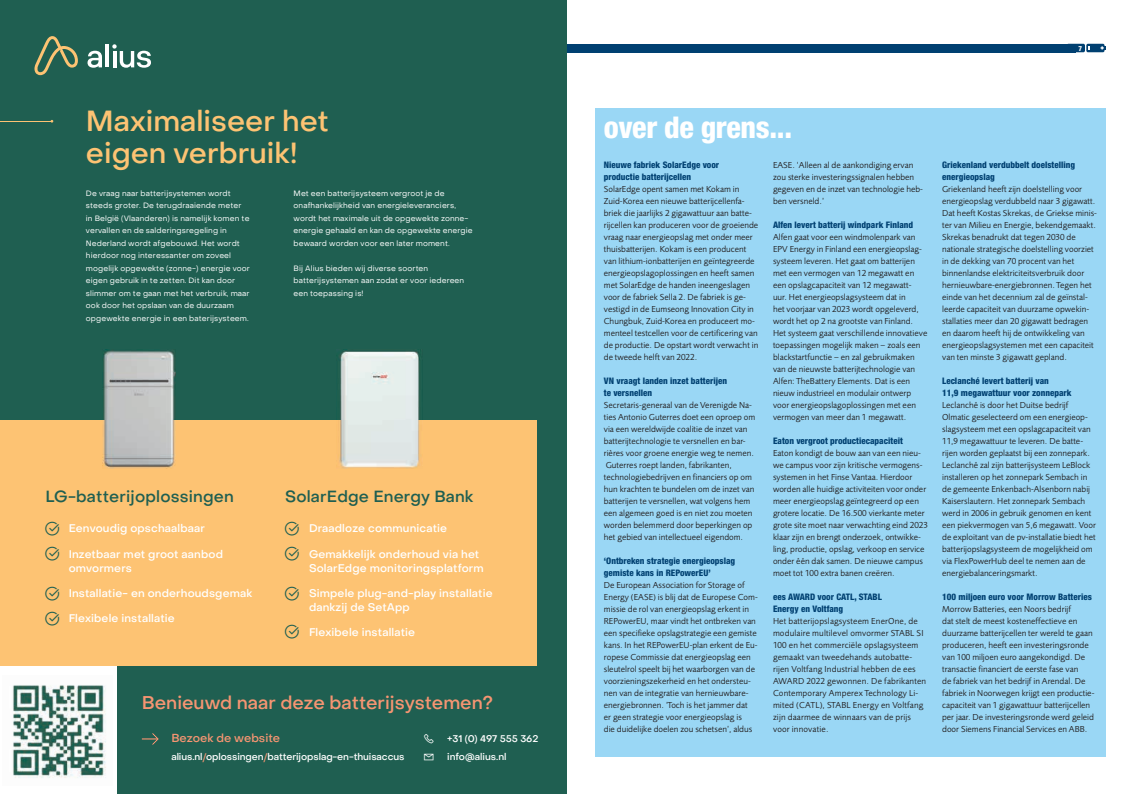
<style>
.page{position:relative;width:1134px;height:794px;background:#fff}
.page>*{position:absolute;margin:0;border:0;box-sizing:border-box;transform-origin:0 0}
.t1{font:800 condensed 30px "Helvetica Neue LT Std";letter-spacing:-.01em;color:#fff}
.t2{font:500 28.8px/31.7px "Object Sans";color:#fdc373}
.t3{font:500 18.2px "Object Sans";color:#f69572}
.t4{font:500 16px "Object Sans";letter-spacing:.01em;color:#1f5f51}
.t5{font:500 11.5px "Object Sans";color:#f69572}
.t6{font:500 11px/14px "Object Sans";letter-spacing:.01em;color:#fff}
.t7{font:500 9.6px "Object Sans";letter-spacing:-.01em;color:#fff}
.t8{font:9px/12px "Foundry Sans";color:#231f20}
.t9{font:800 condensed 9px/12px "Helvetica Neue LT Std";color:#004071}
.t10{font:7.7px/12.5px "Object Sans";letter-spacing:.01em;color:#fff}
.t11{font:800 condensed 7px "Helvetica Neue LT Std";color:#fff}
.s1{color:#f69572}
</style>
<div class="page">
<div style="left:1086px;top:44px;width:18px;height:8px;background:#004071;border-radius:2px"></div>
<svg style="left:1100px;top:46px;width:5px;height:3px"></svg>
<div style="left:1067px;top:44px;width:18px;height:8px;background:#004071;border-radius:2px"></div>
<div style="left:567px;top:44px;width:509px;height:8px;background:#004071"></div>
<div style="left:595px;top:108px;width:511px;height:648px;background:#9ad7f5"></div>
<div style="left:0;top:0;width:567px;height:794px;background:#1f5f51"></div>
<div style="left:0;top:660px;width:117px;height:134px;background:#fff"></div>
<svg style="left:142px;top:733px;width:17px;height:11px"></svg>
<img style="left:13px;top:685px;width:93px;height:93px">
<div style="left:0;top:420px;width:537px;height:245px;background:#fdc373"></div>
<hr style="left:0;top:121px;width:52px;height:1px;background:#fdc373">
<hr style="left:106px;top:44px;width:3px;height:23px;background:#fff">
<svg style="left:112px;top:44px;width:39px;height:24px"></svg>
<svg style="left:88px;top:51px;width:14px;height:17px"></svg>
<svg style="left:34px;top:36px;width:44px;height:39px"></svg>
<img style="left:339px;top:349px;width:82px;height:119px">
<img style="left:103px;top:349px;width:73px;height:119px">
<h2 class="t2" style="left:86px;top:105px;width:244px">Maximaliseer het eigen verbruik!</h2>
<p class="t10" style="left:86px;top:187px;width:166px">De vraag naar batterijsystemen wordt steeds groter. De terugdraaiende meter in België (Vlaanderen) is namelijk komen te vervallen en de salderingsregeling in Nederland wordt afgebouwd. Het wordt hierdoor nog interessanter om zoveel mogelijk opgewekte (zonne-) energie voor eigen gebruik in te zetten. Dit kan door slimmer om te gaan met het verbruik, maar ook door het opslaan van de duurzaam opgewekte energie in een baterijsysteem.</p>
<p class="t10" style="left:294px;top:187px;width:181px">Met een batterijsysteem vergroot je de onafhankelijkheid van energieleveranciers, wordt het maximale uit de opgewekte zonne&shy;energie gehaald en kan de opgewekte energie bewaard worden voor een later moment.</p>
<p class="t10" style="left:294px;top:262px;width:172px">Bij Alius bieden wij diverse soorten batterijsystemen aan zodat er voor iedereen een toepassing is!</p>
<h3 class="t4" style="left:45px;top:486px;width:190px">LG-batterijoplossingen</h3>
<p class="t6" style="left:69px;top:521px;width:138px">Eenvoudig opschaalbaar</p>
<p class="t6" style="left:69px;top:547px;width:156px">Inzetbaar met groot aanbod omvormers</p>
<p class="t6" style="left:69px;top:586px;width:185px">Installatie- en onderhoudsgemak</p>
<p class="t6" style="left:69px;top:612px;width:108px">Flexibele installatie</p>
<h3 class="t4" style="left:285px;top:486px;width:190px">SolarEdge Energy Bank</h3>
<p class="t6" style="left:309px;top:521px;width:140px">Draadloze communicatie</p>
<p class="t6" style="left:309px;top:547px;width:176px">Gemakkelijk onderhoud via het<br>SolarEdge monitoringsplatform</p>
<p class="t6" style="left:309px;top:586px;width:185px">Simpele plug-and-play installatie dankzij de SetApp</p>
<p class="t6" style="left:309px;top:626px;width:108px">Flexibele installatie</p>
<h3 class="t3" style="left:142px;top:692px;width:353px">Benieuwd naar deze batterijsystemen?</h3>
<p class="t5" style="left:171px;top:731px;width:110px">Bezoek de website</p>
<p class="t7" style="left:171px;top:751px;width:235px">alius.nl<span class="s1">/</span>oplossingen<span class="s1">/</span>batterijopslag-en-thuisaccus</p>
<p class="t7" style="left:447px;top:750px;width:61px">info@alius.nl</p>
<p class="t7" style="left:447px;top:733px;width:93px">+31 (0) 497 555 362</p>
<p class="t11" style="left:1078px;top:44px;width:5px">7</p>
<h1 class="t1" style="left:604px;top:109px;width:190px">over de grens...</h1>
<p class="t9" style="left:604px;top:159px;width:117px">Nieuwe fabriek SolarEdge voor productie batterijcellen</p>
<p class="t8" style="left:604px;top:183px;width:156px">SolarEdge opent samen met Kokam in Zuid-Korea een nieuwe batterijcellenfa&shy;briek die jaarlijks 2 gigawattuur aan batte&shy;rijcellen kan produceren voor de groeiende vraag naar energieopslag met onder meer thuisbatterijen. Kokam is een producent van lithium-ionbatterijen en geïntegreerde energieopslagoplossingen en heeft samen met SolarEdge de handen ineengeslagen voor de fabriek Sella 2. De fabriek is ge&shy;vestigd in de Eumseong Innovation City in Chungbuk, Zuid-Korea en produceert mo&shy;menteel testcellen voor de certificering van de productie. De opstart wordt verwacht in de tweede helft van 2022.</p>
<p class="t9" style="left:604px;top:375px;width:125px">VN vraagt landen inzet batterijen te versnellen</p>
<p class="t8" style="left:604px;top:399px;width:153px">Secretaris-generaal van de Verenigde Na&shy;ties Antonio Guterres doet een oproep om via een wereldwijde coalitie de inzet van batterijtechnologie te versnellen en bar&shy;rières voor groene energie weg te nemen.<br>Guterres roept landen, fabrikanten, technologiebedrijven en financiers op om hun krachten te bundelen om de inzet van batterijen te versnellen, wat volgens hem een algemeen goed is en niet zou moeten worden belemmerd door beperkingen op het gebied van intellectueel eigendom.</p>
<p class="t9" style="left:604px;top:555px;width:133px">‘Ontbreken strategie energieopslag gemiste kans in REPowerEU’</p>
<p class="t8" style="left:604px;top:579px;width:155px">De European Association for Storage of Energy (EASE) is blij dat de Europese Com&shy;missie de rol van energieopslag erkent in REPowerEU, maar vindt het ontbreken van een specifieke opslagstrategie een gemiste kans. In het REPowerEU-plan erkent de Eu&shy;ropese Commissie dat energieopslag een sleutelrol speelt bij het waarborgen van de voorzieningszekerheid en het ondersteu&shy;nen van de integratie van hernieuwbare&shy;energiebronnen. ‘Toch is het jammer dat<br>er geen strategie voor energieopslag is<br>die duidelijke doelen zou schetsen’, aldus</p>
<p class="t8" style="left:773px;top:159px;width:151px">EASE. ‘Alleen al de aankondiging ervan zou sterke investeringssignalen hebben gegeven en de inzet van technologie heb&shy;ben versneld.’</p>
<p class="t9" style="left:773px;top:219px;width:142px">Alfen levert batterij windpark Finland</p>
<p class="t8" style="left:773px;top:231px;width:156px">Alfen gaat voor een windmolenpark van EPV Energy in Finland een energieopslag&shy;systeem leveren. Het gaat om batterijen met een vermogen van 12 megawatt en een opslagcapaciteit van 12 megawatt&shy;uur. Het energieopslagsysteem dat in<br>het voorjaar van 2023 wordt opgeleverd, wordt het op 2 na grootste van Finland.<br>Het systeem gaat verschillende innovatieve toepassingen mogelijk maken – zoals een blackstartfunctie – en zal gebruikmaken van de nieuwste batterijtechnologie van Alfen: TheBattery Elements. Dat is een nieuw industrieel en modulair ontwerp voor energieopslagoplossingen met een vermogen van meer dan 1 megawatt.</p>
<p class="t9" style="left:773px;top:434px;width:131px">Eaton vergroot productiecapaciteit</p>
<p class="t8" style="left:773px;top:447px;width:156px">Eaton kondigt de bouw aan van een nieu&shy;we campus voor zijn kritische vermogens&shy;systemen in het Finse Vantaa. Hierdoor worden alle huidige activiteiten voor onder meer energieopslag geïntegreerd op een grotere locatie. De 16.500 vierkante meter grote site moet naar verwachting eind 2023 klaar zijn en brengt onderzoek, ontwikke&shy;ling, productie, opslag, verkoop en service onder één dak samen. De nieuwe campus moet tot 100 extra banen creëren.</p>
<p class="t9" style="left:773px;top:590px;width:110px">ees AWARD voor CATL, STABL<br>Energy en Voltfang</p>
<p class="t8" style="left:773px;top:615px;width:155px">Het batterijopslagsysteem EnerOne, de modulaire multilevel omvormer STABL SI 100 en het commerciële opslagsysteem gemaakt van tweedehands autobatte&shy;rijen Voltfang Industrial hebben de ees AWARD 2022 gewonnen. De fabrikanten Contemporary Amperex Technology Li&shy;mited (CATL), STABL Energy en Voltfang zijn daarmee de winnaars van de prijs voor innovatie.</p>
<p class="t9" style="left:942px;top:158px;width:134px">Griekenland verdubbelt doelstelling energieopslag</p>
<p class="t8" style="left:942px;top:183px;width:156px">Griekenland heeft zijn doelstelling voor energieopslag verdubbeld naar 3 gigawatt.<br>Dat heeft Kostas Skrekas, de Griekse minis&shy;ter van Milieu en Energie, bekendgemaakt.<br>Skrekas benadrukt dat tegen 2030 de nationale strategische doelstelling voorziet in de dekking van 70 procent van het binnenlandse elektriciteitsverbruik door hernieuwbare-energiebronnen. Tegen het einde van het decennium zal de geïnstal&shy;leerde capaciteit van duurzame opwekin&shy;stallaties meer dan 20 gigawatt bedragen en daarom heeft hij de ontwikkeling van energieopslagsystemen met een capaciteit van ten minste 3 gigawatt gepland.</p>
<p class="t9" style="left:942px;top:374px;width:131px">Leclanché levert batterij van<br>11,9 megawattuur voor zonnepark</p>
<p class="t8" style="left:942px;top:399px;width:155px">Leclanché is door het Duitse bedrijf Olmatic geselecteerd om een energieop&shy;slagsysteem met een opslagcapaciteit van 11,9 megawattuur te leveren. De batte&shy;rijen worden geplaatst bij een zonnepark.<br>Leclanché zal zijn batterijsysteem LeBlock installeren op het zonnepark Sembach in de gemeente Enkenbach-Alsenborn nabij Kaiserslautern. Het zonnepark Sembach werd in 2006 in gebruik genomen en kent een piekvermogen van 5,6 megawatt. Voor de exploitant van de pv-installatie biedt het batterijopslagsysteem de mogelijkheid om via FlexPowerHub deel te nemen aan de energiebalanceringsmarkt.</p>
<p class="t9" style="left:942px;top:590px;width:151px">100 miljoen euro voor Morrow Batteries</p>
<p class="t8" style="left:942px;top:603px;width:154px">Morrow Batteries, een Noors bedrijf<br>dat stelt de meest kosteneffectieve en duurzame batterijcellen ter wereld te gaan produceren, heeft een investeringsronde van 100 miljoen euro aangekondigd. De transactie financiert de eerste fase van<br>de fabriek van het bedrijf in Arendal. De fabriek in Noorwegen krijgt een productie&shy;capaciteit van 1 gigawattuur batterijcellen per jaar. De investeringsronde werd geleid door Siemens Financial Services en ABB.</p>
</div>
